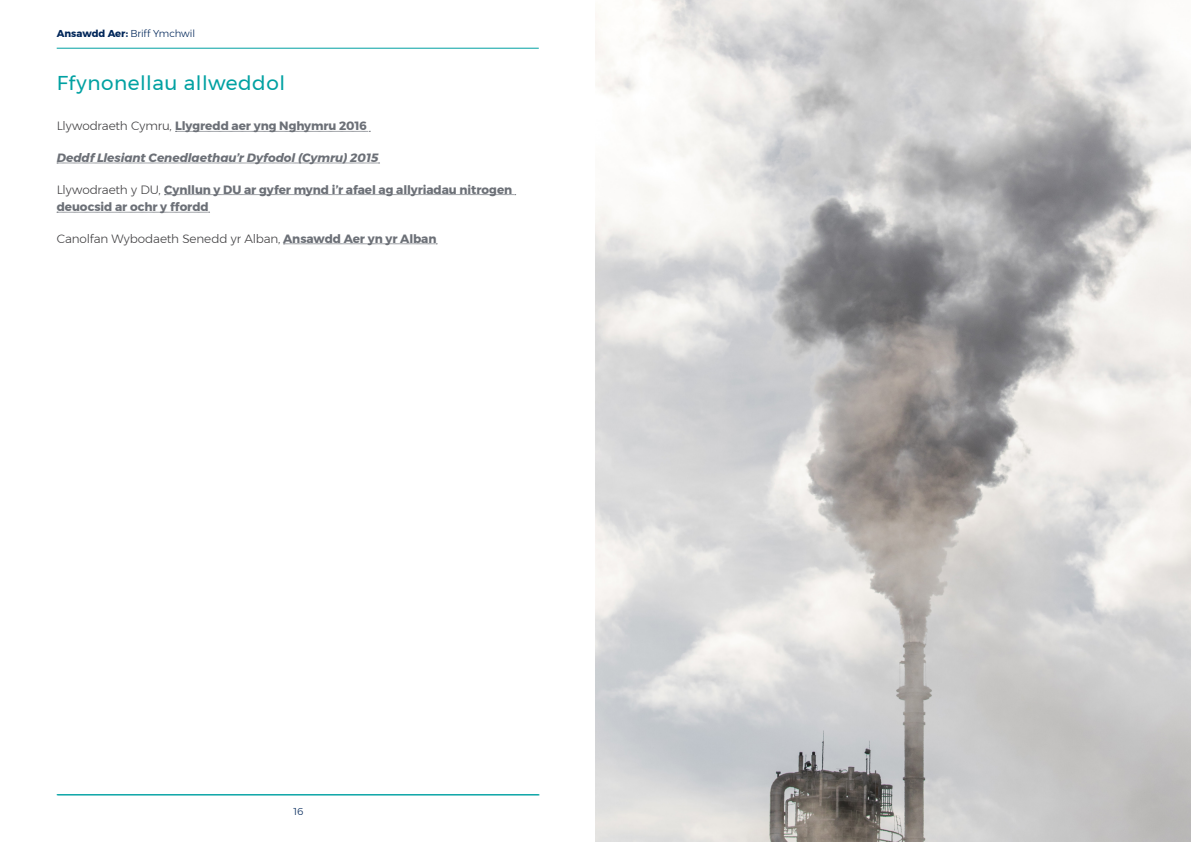
<style>
.page{position:relative;width:1191px;height:842px;background:#fff}
.page>*{position:absolute;margin:0;border:0;box-sizing:border-box;transform-origin:0 0}
.t1{font:20px "Montserrat";letter-spacing:.025em;color:#00a1a2}
.t2{font:700 12px/17.5px "Montserrat";letter-spacing:-.005em;color:#6c7077}
.t3{font:300 12px "Montserrat";letter-spacing:-.01em;color:#414042}
.t4{font:italic 700 12px "Montserrat";letter-spacing:-.01em;color:#6c7077}
.t5{font:300 10px "Montserrat";letter-spacing:-.005em;color:#002659}
.s1{font-weight:700}
.s2{font-weight:300;color:#414042}
.s3{font-weight:700;color:#6c7077}
</style>
<div class="page">
<hr style="left:57px;top:794px;width:482px;height:1px;background:#00a1a2">
<hr style="left:57px;top:48px;width:482px;height:1px;background:#00a1a2">
<svg style="left:175px;top:131px;width:195px;height:1px"></svg>
<svg style="left:57px;top:163px;width:322px;height:1px"></svg>
<svg style="left:164px;top:194px;width:352px;height:1px"></svg>
<svg style="left:57px;top:212px;width:153px;height:1px"></svg>
<svg style="left:283px;top:244px;width:154px;height:1px"></svg>
<hr style="left:57px;top:795px;width:482px;height:1px;background:#00a1a2">
<img style="left:595px;top:0;width:596px;height:842px">
<p class="t5" style="left:57px;top:26px;width:140px"><span class="s1">Ansawdd Aer:</span> Briff Ymchwil</p>
<h1 class="t1" style="left:57px;top:68px;width:230px">Ffynonellau allweddol</h1>
<p class="t2" style="left:57px;top:117px;width:312px"><span class="s2">Llywodraeth Cymru,</span> Llygredd aer yng Nghymru 2016</p>
<p class="t4" style="left:57px;top:148px;width:324px">Deddf Llesiant Cenedlaethau’r Dyfodol (Cymru) 2015</p>
<p class="t2" style="left:57px;top:181px;width:457px"><span class="s2">Llywodraeth y DU,</span> Cynllun y DU ar gyfer mynd i’r afael ag allyriadau nitrogen deuocsid ar ochr y ffordd</p>
<p class="t3" style="left:57px;top:230px;width:381px">Canolfan Wybodaeth Senedd yr Alban, <span class="s3">Ansawdd Aer yn yr Alban</span></p>
<p class="t5" style="left:293px;top:804px;width:12px">16</p>
</div>
